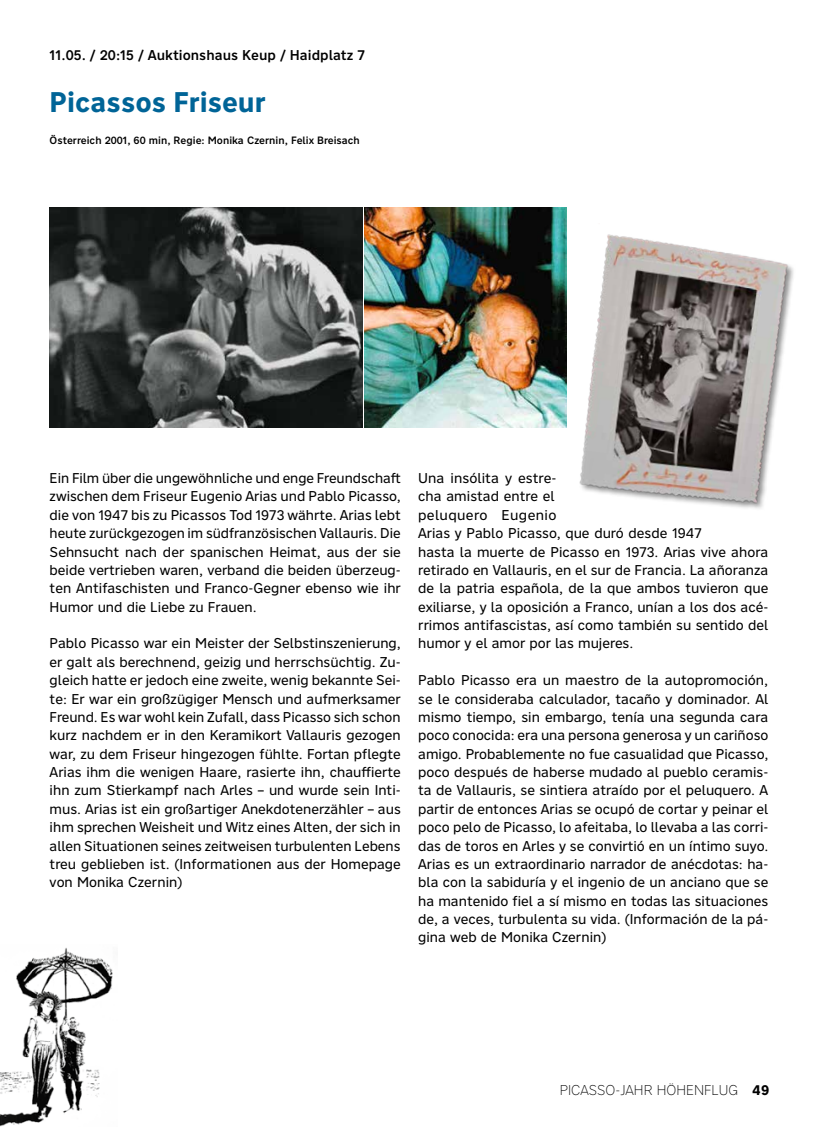
<style>
.page{position:relative;width:819px;height:1141px;background:#fff}
.page>*{position:absolute;margin:0;border:0;box-sizing:border-box;transform-origin:0 0}
.t1{font:700 28px "Nort";color:#006497}
.t2{font:14px/18.4px "Nort";color:#000;text-align:justify}
.t3{font:500 14px "Nort";color:#000}
.t4{font:200 14px "Nort";color:#000}
.t5{font:500 10.5px "Nort";color:#000}
.s1{font-weight:700}
</style>
<div class="page">
<img style="left:365px;top:207px;width:201px;height:221px">
<img style="left:561px;top:223px;width:233px;height:286px">
<img style="left:50px;top:207px;width:312px;height:221px">
<img style="left:0;top:947px;width:113px;height:179px">
<p class="t3" style="left:50px;top:46px;width:317px">11.05. / 20:15 / Auktionshaus Keup / Haidplatz 7</p>
<h1 class="t1" style="left:50px;top:83px;width:217px">Picassos Friseur</h1>
<p class="t5" style="left:50px;top:134px;width:312px">Österreich 2001, 60 min, Regie: Monika Czernin, Felix Breisach</p>
<p class="t2" style="left:50px;top:468px;width:353px">Ein Film über die ungewöhnliche und enge Freundschaft zwischen dem Friseur Eugenio Arias und Pablo Picasso, die von 1947 bis zu Picassos Tod 1973 währte. Arias lebt heute zurückgezogen im südfranzösischen Vallauris. Die Sehnsucht nach der spanischen Heimat, aus der sie beide vertrieben waren, verband die beiden überzeug&shy;ten Antifaschisten und Franco-Gegner ebenso wie ihr Humor und die Liebe zu Frauen.</p>
<p class="t2" style="left:50px;top:634px;width:352px">Pablo Picasso war ein Meister der Selbstinszenierung, er galt als berechnend, geizig und herrschsüchtig. Zu&shy;gleich hatte er jedoch eine zweite, wenig bekannte Sei&shy;te: Er war ein großzügiger Mensch und aufmerksamer Freund. Es war wohl kein Zufall, dass Picasso sich schon kurz nachdem er in den Keramikort Vallauris gezogen war, zu dem Friseur hingezogen fühlte. Fortan pflegte Arias ihm die wenigen Haare, rasierte ihn, chauffierte ihn zum Stierkampf nach Arles – und wurde sein Inti&shy;mus. Arias ist ein großartiger Anekdotenerzähler – aus ihm sprechen Weisheit und Witz eines Alten, der sich in allen Situationen seines zeitweisen turbulenten Lebens treu geblieben ist. (Informationen aus der Homepage von Monika Czernin)</p>
<p class="t2" style="left:418px;top:468px;width:352px;text-align:left">Una insólita y estre-<br>cha amistad entre el<br>peluquero Eugenio<br>Arias y Pablo Picasso, que duró desde 1947<br>hasta la muerte de Picasso en 1973. Arias vive ahora retirado en Vallauris, en el sur de Francia. La añoranza de la patria española, de la que ambos tuvieron que exiliarse, y la oposición a Franco, unían a los dos acé&shy;rrimos antifascistas, así como también su sentido del humor y el amor por las mujeres.</p>
<p class="t2" style="left:418px;top:671px;width:352px">Pablo Picasso era un maestro de la autopromoción, se le consideraba calculador, tacaño y dominador. Al mismo tiempo, sin embargo, tenía una segunda cara poco conocida: era una persona generosa y un cariñoso amigo. Probablemente no fue casualidad que Picasso, poco después de haberse mudado al pueblo ceramis&shy;ta de Vallauris, se sintiera atraído por el peluquero. A partir de entonces Arias se ocupó de cortar y peinar el poco pelo de Picasso, lo afeitaba, lo llevaba a las corri&shy;das de toros en Arles y se convirtió en un íntimo suyo.<br>Arias es un extraordinario narrador de anécdotas: ha&shy;bla con la sabiduría y el ingenio de un anciano que se ha mantenido fiel a sí mismo en todas las situaciones de, a veces, turbulenta su vida. (Información de la pá&shy;gina web de Monika Czernin)</p>
<p class="t4" style="left:559px;top:1080px;width:211px">PICASSO-JAHR HÖHENFLUG <span class="s1">49</span></p>
</div>
